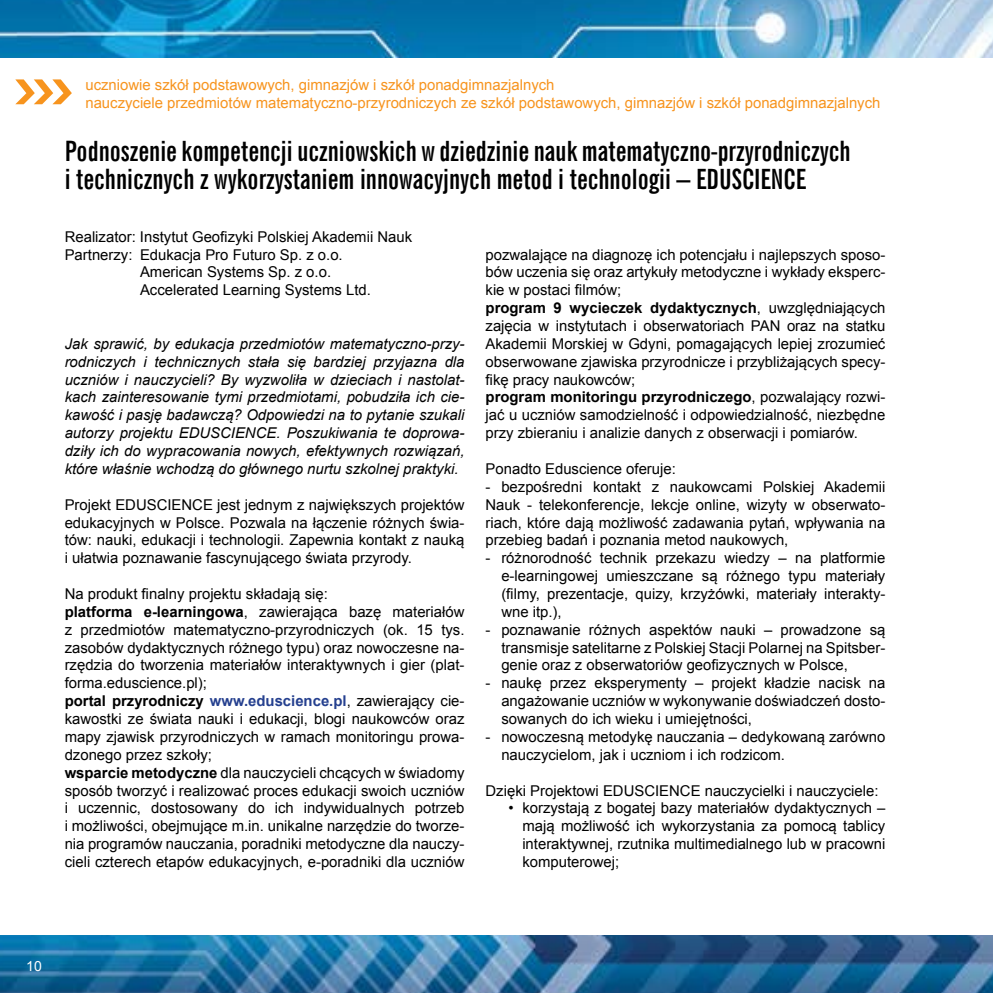
<style>
.page{position:relative;width:993px;height:993px;background:#fff}
.page>*{position:absolute;margin:0;border:0;box-sizing:border-box;transform-origin:0 0}
.t1{font:700 28px/28px "News Goth X Cn EU";color:#000}
.t2{font:14.88px/17.8px "Arial";color:#000;text-align:justify}
.t3{font:italic 14.88px/17.8px "Arial";color:#000;text-align:justify}
.t4{font:14.88px/17.8px "Arial";color:#f7941e}
.t5{font:14px "Arial";color:#fff}
.s1{font-weight:700}
.s2{font-weight:700;color:#25408f}
</style>
<div class="page">
<img style="left:0;top:935px;width:992px;height:57px">
<img style="left:0;top:0;width:992px;height:58px">
<svg style="left:15px;top:79px;width:57px;height:25px"></svg>
<p class="t4" style="left:85px;top:76px;width:796px">uczniowie szkół podstawowych, gimnazjów i szkół ponadgimnazjalnych<br>nauczyciele przedmiotów matematyczno-przyrodniczych ze szkół podstawowych, gimnazjów i szkół ponadgimnazjalnych</p>
<h1 class="t1" style="left:65px;top:137px;width:787px">Podnoszenie kompetencji uczniowskich w dziedzinie nauk matematyczno-przyrodniczych i technicznych z wykorzystaniem innowacyjnych metod i technologii – EDUSCIENCE</h1>
<p class="t2" style="left:65px;top:228px;width:349px">Realizator: Instytut Geofizyki Polskiej Akademii Nauk</p>
<p class="t2" style="left:65px;top:245px;width:279px">Partnerzy: Edukacja Pro Futuro Sp. z o.o.</p>
<p class="t2" style="left:140px;top:263px;width:192px">American Systems Sp. z o.o.</p>
<p class="t2" style="left:140px;top:281px;width:232px">Accelerated Learning Systems Ltd.</p>
<p class="t3" style="left:65px;top:335px;width:401px">Jak sprawić, by edukacja przedmiotów matematyczno-przy&shy;rodniczych i technicznych stała się bardziej przyjazna dla uczniów i nauczycieli? By wyzwoliła w dzieciach i nastolat&shy;kach zainteresowanie tymi przedmiotami, pobudziła ich cie&shy;kawość i pasję badawczą? Odpowiedzi na to pytanie szukali autorzy projektu EDUSCIENCE. Poszukiwania te doprowa&shy;dziły ich do wypracowania nowych, efektywnych rozwiązań, które właśnie wchodzą do głównego nurtu szkolnej praktyki.</p>
<p class="t2" style="left:65px;top:495px;width:401px">Projekt EDUSCIENCE jest jednym z największych projektów edukacyjnych w Polsce. Pozwala na łączenie różnych świa&shy;tów: nauki, edukacji i technologii. Zapewnia kontakt z nauką i ułatwia poznawanie fascynującego świata przyrody.</p>
<p class="t2" style="left:65px;top:585px;width:401px;text-align:left">Na produkt finalny projektu składają się:<br><span class="s1">platforma e-learningowa</span>, zawierająca bazę materiałów z przedmiotów matematyczno-przyrodniczych (ok. 15 tys. zasobów dydaktycznych różnego typu) oraz nowoczesne na&shy;rzędzia do tworzenia materiałów interaktywnych i gier (plat&shy;forma.eduscience.pl);<br><span class="s1">portal przyrodniczy</span> <span class="s2">www.eduscience.pl</span>, zawierający cie&shy;kawostki ze świata nauki i edukacji, blogi naukowców oraz mapy zjawisk przyrodniczych w ramach monitoringu prowa&shy;dzonego przez szkoły;<br><span class="s1">wsparcie metodyczne</span> dla nauczycieli chcących w świadomy sposób tworzyć i realizować proces edukacji swoich uczniów i uczennic, dostosowany do ich indywidualnych potrzeb i możliwości, obejmujące m.in. unikalne narzędzie do tworze&shy;nia programów nauczania, poradniki metodyczne dla nauczy&shy;cieli czterech etapów edukacyjnych, e-poradniki dla uczniów</p>
<p class="t2" style="left:485px;top:245px;width:401px;text-align:left">pozwalające na diagnozę ich potencjału i najlepszych sposo&shy;bów uczenia się oraz artykuły metodyczne i wykłady eksperc&shy;kie w postaci filmów;<br><span class="s1">program 9 wycieczek dydaktycznych</span>, uwzględniających zajęcia w instytutach i obserwatoriach PAN oraz na statku Akademii Morskiej w Gdyni, pomagających lepiej zrozumieć obserwowane zjawiska przyrodnicze i przybliżających specy&shy;fikę pracy naukowców;<br><span class="s1">program monitoringu przyrodniczego</span>, pozwalający rozwi&shy;jać u uczniów samodzielność i odpowiedzialność, niezbędne przy zbieraniu i analizie danych z obserwacji i pomiarów.</p>
<p class="t2" style="left:485px;top:460px;width:192px">Ponadto Eduscience oferuje:</p>
<p class="t2" style="left:485px;top:477px;width:401px">- bezpośredni kontakt z naukowcami Polskiej Akademii Nauk - telekonferencje, lekcje online, wizyty w obserwato&shy;riach, które dają możliwość zadawania pytań, wpływania na przebieg badań i poznania metod naukowych,</p>
<p class="t2" style="left:501px;top:549px;width:385px;text-indent:-16px">- różnorodność technik przekazu wiedzy – na platformie e-learningowej umieszczane są różnego typu materiały (filmy, prezentacje, quizy, krzyżówki, materiały interakty&shy;wne itp.),</p>
<p class="t2" style="left:501px;top:620px;width:385px;text-indent:-16px">- poznawanie różnych aspektów nauki – prowadzone są transmisje satelitarne z Polskiej Stacji Polarnej na Spitsber&shy;genie oraz z obserwatoriów geofizycznych w Polsce,</p>
<p class="t2" style="left:501px;top:674px;width:385px;text-indent:-16px">- naukę przez eksperymenty – projekt kładzie nacisk na angażowanie uczniów w wykonywanie doświadczeń dosto&shy;sowanych do ich wieku i umiejętności,</p>
<p class="t2" style="left:501px;top:727px;width:385px;text-indent:-16px">- nowoczesną metodykę nauczania – dedykowaną zarówno nauczycielom, jak i uczniom i ich rodzicom.</p>
<p class="t2" style="left:485px;top:781px;width:394px">Dzięki Projektowi EDUSCIENCE nauczycielki i nauczyciele:</p>
<p class="t2" style="left:522px;top:799px;width:364px;text-indent:-14px">• korzystają z bogatej bazy materiałów dydaktycznych – mają możliwość ich wykorzystania za pomocą tablicy interaktywnej, rzutnika multimedialnego lub w pracowni komputerowej;</p>
<p class="t5" style="left:26px;top:956px;width:17px">10</p>
</div>
